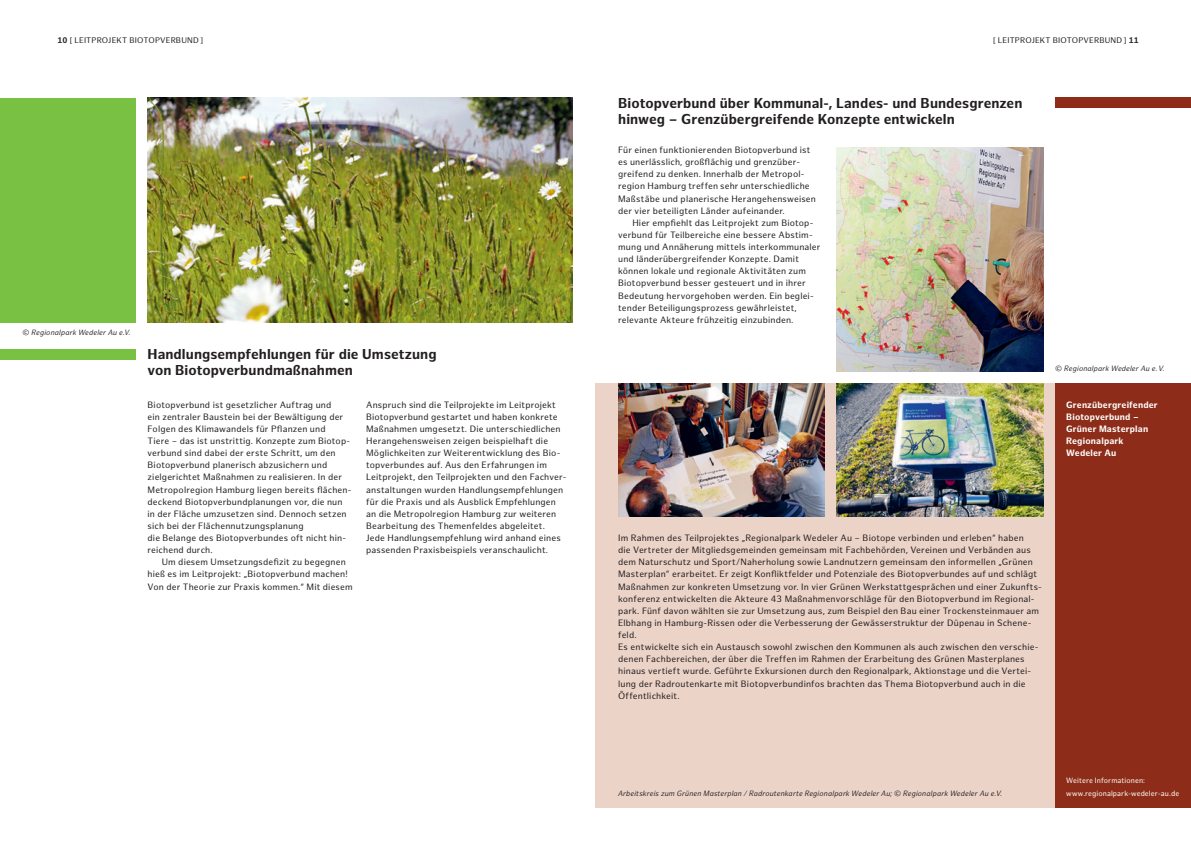
<style>
.page{position:relative;width:1191px;height:842px;background:#fff}
.page>*{position:absolute;margin:0;border:0;box-sizing:border-box;transform-origin:0 0}
.t1{font:700 14px/16px "Hamburg Sans";letter-spacing:.005em;color:#231f20}
.t2{font:9px/12.1px "Hamburg Sans";letter-spacing:.015em;color:#231f20}
.t3{font:700 9px/12.1px "Hamburg Sans";letter-spacing:.02em;color:#fff}
.t4{font:8px "Hamburg Sans";letter-spacing:.02em;color:#231f20}
.t5{font:italic 7.5px "Hamburg Sans";letter-spacing:.02em;color:#231f20}
.t6{font:7.5px/12.7px "Hamburg Sans";letter-spacing:.015em;color:#fff}
.s1{font-weight:700}
</style>
<div class="page">
<div style="left:595px;top:383px;width:460px;height:425px;background:#ecd3c8"></div>
<div style="left:1055px;top:383px;width:136px;height:425px;background:#8d2d19"></div>
<img style="left:618px;top:383px;width:207px;height:134px">
<img style="left:836px;top:383px;width:207px;height:134px">
<img style="left:836px;top:147px;width:207px;height:224px">
<div style="left:1055px;top:98px;width:136px;height:10px;background:#8d2d19"></div>
<img style="left:148px;top:98px;width:425px;height:225px">
<div style="left:0;top:98px;width:136px;height:225px;background:#79c142"></div>
<div style="left:0;top:349px;width:136px;height:10px;background:#79c142"></div>
<p class="t4" style="left:58px;top:35px;width:147px"><span class="s1">10</span> [ LEITPROJEKT BIOTOPVERBUND ]</p>
<p class="t4" style="left:993px;top:35px;width:147px">[ LEITPROJEKT BIOTOPVERBUND ] <span class="s1">11</span></p>
<h1 class="t1" style="left:618px;top:95px;width:406px">Biotopverbund über Kommunal-, Landes- und Bundesgrenzen hinweg – Grenzübergreifende Konzepte entwickeln</h1>
<p class="t5" style="left:23px;top:328px;width:110px">© Regionalpark Wedeler Au e.V.</p>
<h1 class="t1" style="left:148px;top:346px;width:290px">Handlungsempfehlungen für die Umsetzung von Biotopverbundmaßnahmen</h1>
<p class="t2" style="left:148px;top:399px;width:205px">Biotopverbund ist gesetzlicher Auftrag und<br>ein zentraler Baustein bei der Bewältigung der Folgen des Klimawandels für Pflanzen und<br>Tiere – das ist unstrittig. Konzepte zum Biotop&shy;verbund sind dabei der erste Schritt, um den Biotopverbund planerisch abzusichern und zielgerichtet Maßnahmen zu realisieren. In der Metropolregion Hamburg liegen bereits flächen&shy;deckend Biotopverbundplanungen vor, die nun in der Fläche umzusetzen sind. Dennoch setzen sich bei der Flächennutzungsplanung<br>die Belange des Biotopverbundes oft nicht hin&shy;reichend durch.</p>
<p class="t2" style="left:148px;top:556px;width:207px;text-indent:14px">Um diesem Umsetzungsdefizit zu begegnen hieß es im Leitprojekt: „Biotopverbund machen!<br>Von der Theorie zur Praxis kommen.“ Mit diesem</p>
<p class="t2" style="left:366px;top:399px;width:202px">Anspruch sind die Teilprojekte im Leitprojekt Biotopverbund gestartet und haben konkrete Maßnahmen umgesetzt. Die unterschiedlichen Herangehensweisen zeigen beispielhaft die Möglichkeiten zur Weiterentwicklung des Bio&shy;topverbundes auf. Aus den Erfahrungen im Leitprojekt, den Teilprojekten und den Fachver&shy;anstaltungen wurden Handlungsempfehlungen für die Praxis und als Ausblick Empfehlungen an die Metropolregion Hamburg zur weiteren Bearbeitung des Themenfeldes abgeleitet.<br>Jede Handlungsempfehlung wird anhand eines passenden Praxisbeispiels veranschaulicht.</p>
<p class="t2" style="left:618px;top:144px;width:199px">Für einen funktionierenden Biotopverbund ist es unerlässlich, großflächig und grenzüber&shy;greifend zu denken. Innerhalb der Metropol&shy;region Hamburg treffen sehr unterschiedliche Maßstäbe und planerische Herangehensweisen der vier beteiligten Länder aufeinander.</p>
<p class="t2" style="left:618px;top:217px;width:204px;text-indent:14px">Hier empfiehlt das Leitprojekt zum Biotop&shy;verbund für Teilbereiche eine bessere Abstim&shy;mung und Annäherung mittels interkommunaler und länderübergreifender Konzepte. Damit können lokale und regionale Aktivitäten zum Biotopverbund besser gesteuert und in ihrer Bedeutung hervorgehoben werden. Ein beglei&shy;tender Beteiligungsprozess gewährleistet, relevante Akteure frühzeitig einzubinden.</p>
<p class="t5" style="left:1055px;top:364px;width:111px">© Regionalpark Wedeler Au e.V.</p>
<p class="t3" style="left:1066px;top:399px;width:93px">Grenzübergreifender<br>Biotopverbund –<br>Grüner Masterplan<br>Regionalpark<br>Wedeler Au</p>
<p class="t2" style="left:618px;top:532px;width:425px">Im Rahmen des Teilprojektes „Regionalpark Wedeler Au – Biotope verbinden und erleben“ haben<br>die Vertreter der Mitgliedsgemeinden gemeinsam mit Fachbehörden, Vereinen und Verbänden aus dem Naturschutz und Sport/Naherholung sowie Landnutzern gemeinsam den informellen „Grünen Masterplan“ erarbeitet. Er zeigt Konfliktfelder und Potenziale des Biotopverbundes auf und schlägt Maßnahmen zur konkreten Umsetzung vor. In vier Grünen Werkstattgesprächen und einer Zukunfts&shy;konferenz entwickelten die Akteure 43 Maßnahmenvorschläge für den Biotopverbund im Regional&shy;park. Fünf davon wählten sie zur Umsetzung aus, zum Beispiel den Bau einer Trockensteinmauer am Elbhang in Hamburg-Rissen oder die Verbesserung der Gewässerstruktur der Düpenau in Schene&shy;feld.<br>Es entwickelte sich ein Austausch sowohl zwischen den Kommunen als auch zwischen den verschie&shy;denen Fachbereichen, der über die Treffen im Rahmen der Erarbeitung des Grünen Masterplanes hinaus vertieft wurde. Geführte Exkursionen durch den Regionalpark, Aktionstage und die Vertei&shy;lung der Radroutenkarte mit Biotopverbundinfos brachten das Thema Biotopverbund auch in die Öffentlichkeit.</p>
<p class="t5" style="left:618px;top:789px;width:386px">Arbeitskreis zum Grünen Masterplan / Radroutenkarte Regionalpark Wedeler Au; © Regionalpark Wedeler Au e.V.</p>
<p class="t6" style="left:1066px;top:774px;width:114px">Weitere Informationen: www.regionalpark-wedeler-au.de</p>
</div>
